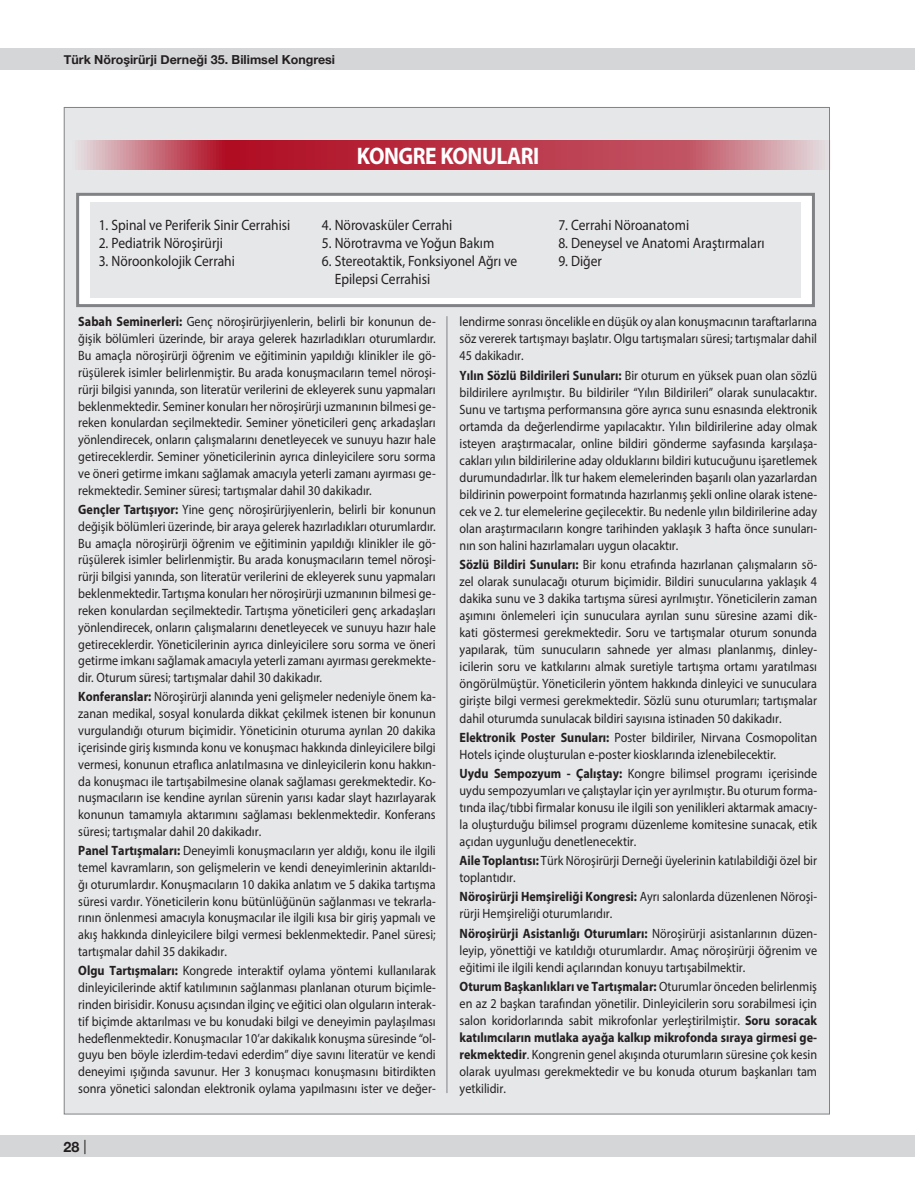
<style>
.page{position:relative;width:915px;height:1191px;background:#fff}
.page>*{position:absolute;margin:0;border:0;box-sizing:border-box;transform-origin:0 0}
.t1{font:700 24px "Myriad Pro";letter-spacing:-.02em;color:#fff;scale:.9 1}
.t2{font:15px/18px "Myriad Pro";color:#231f20;scale:.9 1}
.t3{font:700 14.25px "Helvetica Neue";color:#231f20}
.t4{font:13.5px/16.8px "Myriad Pro";color:#231f20;text-align:justify;scale:.9 1}
.t5{font:700 12.45px "Helvetica Neue";color:#231f20}
.s1{font-weight:700}
.s2{font-weight:400}
</style>
<div class="page">
<div style="left:64px;top:107px;width:765px;height:1007px;background:#e6e7e9;border:1px solid #808285"></div>
<div style="left:0;top:49px;width:914px;height:21px;background:#d5d6d8"></div>
<div style="left:0;top:1135px;width:914px;height:22px;background:#d5d6d8"></div>
<svg style="left:65px;top:140px;width:765px;height:30px;background:#c15363"></svg>
<div style="left:76px;top:193px;width:738px;height:114px;background:#fff;border:3px solid #808285"></div>
<div style="left:90px;top:202px;width:710px;height:96px;background:#e6e7e9"></div>
<hr style="left:446px;top:316px;width:1px;height:777px;background:#808285">
<p class="t5" style="left:64px;top:49px;width:273px">Türk Nöroşirürji Derneği 35. Bilimsel Kongresi</p>
<p class="t2" style="left:99px;top:216px;width:214px">1. Spinal ve Periferik Sinir Cerrahisi</p>
<p class="t2" style="left:99px;top:234px;width:139px">2. Pediatrik Nöroşirürji</p>
<p class="t2" style="left:99px;top:252px;width:153px">3. Nöroonkolojik Cerrahi</p>
<h1 class="t1" style="left:357px;top:140px;width:204px">KONGRE KONULARI</h1>
<p class="t2" style="left:322px;top:216px;width:146px">4. Nörovasküler Cerrahi</p>
<p class="t2" style="left:322px;top:234px;width:193px">5. Nörotravma ve Yoğun Bakım</p>
<p class="t2" style="left:334px;top:252px;width:204px;text-indent:-13px">6. Stereotaktik, Fonksiyonel Ağrı ve<br>Epilepsi Cerrahisi</p>
<p class="t2" style="left:558px;top:216px;width:147px">7. Cerrahi Nöroanatomi</p>
<p class="t2" style="left:558px;top:234px;width:230px">8. Deneysel ve Anatomi Araştırmaları</p>
<p class="t2" style="left:558px;top:252px;width:50px">9. Diğer</p>
<p class="t4" style="left:78px;top:313px;width:398px"><span class="s1">Sabah Seminerleri:</span> Genç nöroşirürjiyenlerin, belirli bir konunun de&shy;ğişik bölümleri üzerinde, bir araya gelerek hazırladıkları oturumlardır.<br>Bu amaçla nöroşirürji öğrenim ve eğitiminin yapıldığı klinikler ile gö&shy;rüşülerek isimler belirlenmiştir. Bu arada konuşmacıların temel nöroşi&shy;rürji bilgisi yanında, son literatür verilerini de ekleyerek sunu yapmaları beklenmektedir. Seminer konuları her nöroşirürji uzmanının bilmesi ge&shy;reken konulardan seçilmektedir. Seminer yöneticileri genç arkadaşları yönlendirecek, onların çalışmalarını denetleyecek ve sunuyu hazır hale getireceklerdir. Seminer yöneticilerinin ayrıca dinleyicilere soru sorma ve öneri getirme imkanı sağlamak amacıyla yeterli zamanı ayırması ge&shy;rekmektedir. Seminer süresi; tartışmalar dahil 30 dakikadır.</p>
<p class="t4" style="left:78px;top:500px;width:398px"><span class="s1">Gençler Tartışıyor:</span> Yine genç nöroşirürjiyenlerin, belirli bir konunun değişik bölümleri üzerinde, bir araya gelerek hazırladıkları oturumlardır.<br>Bu amaçla nöroşirürji öğrenim ve eğitiminin yapıldığı klinikler ile gö&shy;rüşülerek isimler belirlenmiştir. Bu arada konuşmacıların temel nöroşi&shy;rürji bilgisi yanında, son literatür verilerini de ekleyerek sunu yapmaları beklenmektedir. Tartışma konuları her nöroşirürji uzmanının bilmesi ge&shy;reken konulardan seçilmektedir. Tartışma yöneticileri genç arkadaşları yönlendirecek, onların çalışmalarını denetleyecek ve sunuyu hazır hale getireceklerdir. Yöneticilerinin ayrıca dinleyicilere soru sorma ve öneri getirme imkanı sağlamak amacıyla yeterli zamanı ayırması gerekmekte&shy;dir. Oturum süresi; tartışmalar dahil 30 dakikadır.</p>
<p class="t4" style="left:78px;top:688px;width:398px"><span class="s1">Konferanslar:</span> Nöroşirürji alanında yeni gelişmeler nedeniyle önem ka&shy;zanan medikal, sosyal konularda dikkat çekilmek istenen bir konunun vurgulandığı oturum biçimidir. Yöneticinin oturuma ayrılan 20 dakika içerisinde giriş kısmında konu ve konuşmacı hakkında dinleyicilere bilgi vermesi, konunun etraflıca anlatılmasına ve dinleyicilerin konu hakkın&shy;da konuşmacı ile tartışabilmesine olanak sağlaması gerekmektedir. Ko&shy;nuşmacıların ise kendine ayrılan sürenin yarısı kadar slayt hazırlayarak konunun tamamıyla aktarımını sağlaması beklenmektedir. Konferans süresi; tartışmalar dahil 20 dakikadır.</p>
<p class="t4" style="left:78px;top:842px;width:398px"><span class="s1">Panel Tartışmaları:</span> Deneyimli konuşmacıların yer aldığı, konu ile ilgili temel kavramların, son gelişmelerin ve kendi deneyimlerinin aktarıldı&shy;ğı oturumlardır. Konuşmacıların 10 dakika anlatım ve 5 dakika tartışma süresi vardır. Yöneticilerin konu bütünlüğünün sağlanması ve tekrarla&shy;rının önlenmesi amacıyla konuşmacılar ile ilgili kısa bir giriş yapmalı ve akış hakkında dinleyicilere bilgi vermesi beklenmektedir. Panel süresi; tartışmalar dahil 35 dakikadır.</p>
<p class="t4" style="left:78px;top:962px;width:398px"><span class="s1">Olgu Tartışmaları:</span> Kongrede interaktif oylama yöntemi kullanılarak dinleyicilerinde aktif katılımının sağlanması planlanan oturum biçimle&shy;rinden birisidir. Konusu açısından ilginç ve eğitici olan olguların interak&shy;tif biçimde aktarılması ve bu konudaki bilgi ve deneyimin paylaşılması hedeflenmektedir. Konuşmacılar 10’ar dakikalık konuşma süresinde “ol&shy;guyu ben böyle izlerdim-tedavi ederdim” diye savını literatür ve kendi deneyimi ışığında savunur. Her 3 konuşmacı konuşmasını bitirdikten sonra yönetici salondan elektronik oylama yapılmasını ister ve değer-</p>
<p class="t3" style="left:64px;top:1136px;width:24px">28 <span class="s2">|</span></p>
<p class="t4" style="left:459px;top:313px;width:398px">lendirme sonrası öncelikle en düşük oy alan konuşmacının taraftarlarına söz vererek tartışmayı başlatır. Olgu tartışmaları süresi; tartışmalar dahil 45 dakikadır.</p>
<p class="t4" style="left:459px;top:366px;width:398px"><span class="s1">Yılın Sözlü Bildirileri Sunuları:</span> Bir oturum en yüksek puan olan sözlü bildirilere ayrılmıştır. Bu bildiriler “Yılın Bildirileri” olarak sunulacaktır.<br>Sunu ve tartışma performansına göre ayrıca sunu esnasında elektronik ortamda da değerlendirme yapılacaktır. Yılın bildirilerine aday olmak isteyen araştırmacalar, online bildiri gönderme sayfasında karşılaşa&shy;cakları yılın bildirilerine aday olduklarını bildiri kutucuğunu işaretlemek durumundadırlar. İlk tur hakem elemelerinden başarılı olan yazarlardan bildirinin powerpoint formatında hazırlanmış şekli online olarak istene&shy;cek ve 2. tur elemelerine geçilecektir. Bu nedenle yılın bildirilerine aday olan araştırmacıların kongre tarihinden yaklaşık 3 hafta önce sunuları&shy;nın son halini hazırlamaları uygun olacaktır.</p>
<p class="t4" style="left:459px;top:556px;width:398px"><span class="s1">Sözlü Bildiri Sunuları:</span> Bir konu etrafında hazırlanan çalışmaların sö&shy;zel olarak sunulacağı oturum biçimidir. Bildiri sunucularına yaklaşık 4 dakika sunu ve 3 dakika tartışma süresi ayrılmıştır. Yöneticilerin zaman aşımını önlemeleri için sunuculara ayrılan sunu süresine azami dik&shy;kati göstermesi gerekmektedir. Soru ve tartışmalar oturum sonunda yapılarak, tüm sunucuların sahnede yer alması planlanmış, dinley&shy;icilerin soru ve katkılarını almak suretiyle tartışma ortamı yaratılması öngörülmüştür. Yöneticilerin yöntem hakkında dinleyici ve sunuculara girişte bilgi vermesi gerekmektedir. Sözlü sunu oturumları; tartışmalar dahil oturumda sunulacak bildiri sayısına istinaden 50 dakikadır.</p>
<p class="t4" style="left:459px;top:728px;width:398px"><span class="s1">Elektronik Poster Sunuları:</span> Poster bildiriler, Nirvana Cosmopolitan<br>Hotels içinde oluşturulan e-poster kiosklarında izlenebilecektir.</p>
<p class="t4" style="left:459px;top:764px;width:398px"><span class="s1">Uydu Sempozyum - Çalıştay:</span> Kongre bilimsel programı içerisinde uydu sempozyumları ve çalıştaylar için yer ayrılmıştır. Bu oturum forma&shy;tında ilaç/tıbbi firmalar konusu ile ilgili son yenilikleri aktarmak amacıy&shy;la oluşturduğu bilimsel programı düzenleme komitesine sunacak, etik açıdan uygunluğu denetlenecektir.</p>
<p class="t4" style="left:459px;top:852px;width:398px"><span class="s1">Aile Toplantısı:</span> Türk Nöroşirürji Derneği üyelerinin katılabildiği özel bir toplantıdır.</p>
<p class="t4" style="left:459px;top:888px;width:398px"><span class="s1">Nöroşirürji Hemşireliği Kongresi:</span> Ayrı salonlarda düzenlenen Nöroşi&shy;rürji Hemşireliği oturumlarıdır.</p>
<p class="t4" style="left:459px;top:924px;width:398px"><span class="s1">Nöroşirürji Asistanlığı Oturumları:</span> Nöroşirürji asistanlarının düzen&shy;leyip, yönettiği ve katıldığı oturumlardır. Amaç nöroşirürji öğrenim ve eğitimi ile ilgili kendi açılarından konuyu tartışabilmektir.</p>
<p class="t4" style="left:459px;top:977px;width:398px"><span class="s1">Oturum Başkanlıkları ve Tartışmalar:</span> Oturumlar önceden belirlenmiş en az 2 başkan tarafından yönetilir. Dinleyicilerin soru sorabilmesi için salon koridorlarında sabit mikrofonlar yerleştirilmiştir. <span class="s1">Soru soracak katılımcıların mutlaka ayağa kalkıp mikrofonda sıraya girmesi ge&shy;rekmektedir</span>. Kongrenin genel akışında oturumların süresine çok kesin olarak uyulması gerekmektedir ve bu konuda oturum başkanları tam yetkilidir.</p>
</div>
